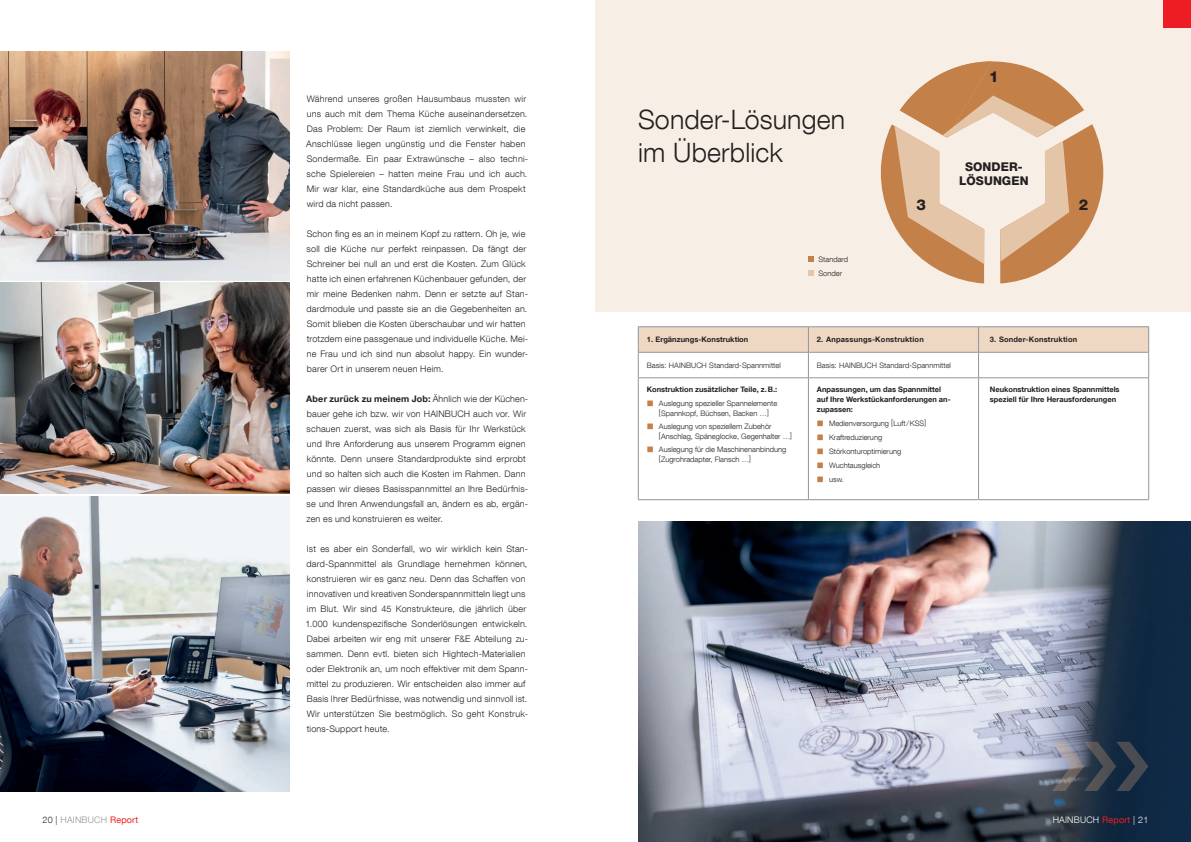
<style>
.page{position:relative;width:1191px;height:842px;background:#fff}
.page>*{position:absolute;margin:0;border:0;box-sizing:border-box;transform-origin:0 0}
.t1{font:300 26.7px "Helvetica Neue LT Com";letter-spacing:.005em;color:#231f20}
.Allgemein_Fließtext{font:800 15px "Helvetica Neue LT Com";color:#231f20}
.Allgemein_Fließtext-2{font:800 12px/14px "Helvetica Neue LT Com";letter-spacing:.005em;color:#231f20;text-align:center}
.t2{font:300 9px/15px "Helvetica Neue LT Com";letter-spacing:.02em;color:#231f20}
.t3{font:300 9px "Helvetica Neue LT Com";letter-spacing:.02em;color:#939598}
.t4{font:300 9px "Helvetica Neue LT Com";letter-spacing:.02em;color:#fff}
.Allgemein_Fließtext-3{font:300 7.5px/10px "Helvetica Neue LT Com";color:#231f20}
.Allgemein_Fließtext-4{font:700 7.5px/10px "Helvetica Neue LT Com";color:#231f20}
.Allgemein_Fließtext-5{font:700 7.5px "Helvetica Neue LT Com";letter-spacing:.025em;color:#231f20}
.s1{font-weight:700}
.s2{font-family:"Koz Go Pr 6 N";font-weight:700;font-size:7px;color:#c48049}
.s3{color:#231f20}
.s4{font-weight:400;color:#ee1d23}
</style>
<div class="page">
<div style="left:595px;top:0;width:596px;height:312px;background:#f7eee6"></div>
<img style="left:0;top:283px;width:289px;height:210px">
<img style="left:0;top:51px;width:289px;height:229px">
<img style="left:0;top:496px;width:289px;height:296px">
<img style="left:638px;top:522px;width:553px;height:320px">
<svg style="left:881px;top:61px;width:222px;height:222px"></svg>
<svg style="left:808px;top:270px;width:6px;height:6px"></svg>
<svg style="left:808px;top:257px;width:6px;height:5px"></svg>
<svg style="left:1052px;top:742px;width:96px;height:49px;background:#48515f"></svg>
<hr style="left:638px;top:326px;width:170px;height:1px;background:#939598">
<hr style="left:978px;top:326px;width:171px;height:1px;background:#939598">
<svg style="left:638px;top:327px;width:511px;height:51px"></svg>
<hr style="left:808px;top:326px;width:170px;height:1px;background:#939598">
<hr style="left:808px;top:352px;width:170px;height:1px;background:#939598">
<hr style="left:638px;top:378px;width:1px;height:121px;background:#939598">
<hr style="left:638px;top:378px;width:170px;height:1px;background:#939598">
<hr style="left:978px;top:378px;width:171px;height:1px;background:#939598">
<hr style="left:808px;top:378px;width:1px;height:121px;background:#939598">
<hr style="left:808px;top:378px;width:170px;height:1px;background:#939598">
<hr style="left:978px;top:378px;width:1px;height:121px;background:#939598">
<hr style="left:1148px;top:378px;width:1px;height:121px;background:#939598">
<hr style="left:638px;top:499px;width:170px;height:1px;background:#939598">
<hr style="left:808px;top:499px;width:170px;height:1px;background:#939598">
<hr style="left:978px;top:499px;width:171px;height:1px;background:#939598">
<div style="left:1162px;top:0;width:29px;height:28px;background:#ee1d23"></div>
<p class="t2" style="left:306px;top:91px;width:223px">Während unseres großen Hausumbaus mussten wir uns auch mit dem Thema Küche auseinandersetzen.<br>Das Problem: Der Raum ist ziemlich verwinkelt, die Anschlüsse liegen ungünstig und die Fenster haben Sondermaße. Ein paar Extrawünsche – also techni&shy;sche Spielereien – hatten meine Frau und ich auch.<br>Mir war klar, eine Standardküche aus dem Prospekt wird da nicht passen.</p>
<p class="t2" style="left:306px;top:226px;width:223px">Schon fing es an in meinem Kopf zu rattern. Oh je, wie soll die Küche nur perfekt reinpassen. Da fängt der Schreiner bei null an und erst die Kosten. Zum Glück hatte ich einen erfahrenen Küchenbauer gefunden, der mir meine Bedenken nahm. Denn er setzte auf Stan&shy;dardmodule und passte sie an die Gegebenheiten an.<br>Somit blieben die Kosten überschaubar und wir hatten trotzdem eine passgenaue und individuelle Küche. Mei&shy;ne Frau und ich sind nun absolut happy. Ein wunder&shy;barer Ort in unserem neuen Heim.</p>
<p class="t2" style="left:306px;top:391px;width:223px"><span class="s1">Aber zurück zu meinem Job:</span> Ähnlich wie der Küchen&shy;bauer gehe ich bzw. wir von HAINBUCH auch vor. Wir schauen zuerst, was sich als Basis für Ihr Werkstück und Ihre Anforderung aus unserem Programm eignen könnte. Denn unsere Standardprodukte sind erprobt und so halten sich auch die Kosten im Rahmen. Dann passen wir dieses Basisspannmittel an Ihre Bedürfnis&shy;se und Ihren Anwendungsfall an, ändern es ab, ergän&shy;zen es und konstruieren es weiter.</p>
<p class="t2" style="left:305px;top:541px;width:224px">Ist es aber ein Sonderfall, wo wir wirklich kein Stan&shy;dard-Spannmittel als Grundlage hernehmen können, konstruieren wir es ganz neu. Denn das Schaffen von innovativen und kreativen Sonderspannmitteln liegt uns im Blut. Wir sind 45 Konstrukteure, die jährlich über 1.000 kundenspezifische Sonderlösungen entwickeln.<br>Dabei arbeiten wir eng mit unserer F&amp;E Abteilung zu&shy;sammen. Denn evtl. bieten sich Hightech-Materialien oder Elektronik an, um noch effektiver mit dem Spann&shy;mittel zu produzieren. Wir entscheiden also immer auf Basis Ihrer Bedürfnisse, was notwendig und sinnvoll ist.<br>Wir unterstützen Sie bestmöglich. So geht Konstruk&shy;tions-Support heute.</p>
<p class="t1" style="left:638px;top:103px;width:209px">Sonder-Lösungen</p>
<p class="t1" style="left:638px;top:136px;width:146px">im Überblick</p>
<p class="Allgemein_Fließtext-3" style="left:818px;top:254px;width:31px">Standard</p>
<p class="Allgemein_Fließtext-3" style="left:818px;top:268px;width:25px">Sonder</p>
<p class="Allgemein_Fließtext" style="left:989px;top:68px;width:11px">1</p>
<p class="Allgemein_Fließtext-2" style="left:959px;top:160px;width:71px">SONDER-<br>LÖSUNGEN</p>
<p class="Allgemein_Fließtext" style="left:916px;top:195px;width:11px">3</p>
<p class="Allgemein_Fließtext" style="left:1078px;top:195px;width:11px">2</p>
<p class="Allgemein_Fließtext-4" style="left:647px;top:334px;width:103px">1. Ergänzungs-Konstruktion</p>
<p class="Allgemein_Fließtext-5" style="left:817px;top:335px;width:108px">2. Anpassungs-Konstruktion</p>
<p class="Allgemein_Fließtext-5" style="left:990px;top:335px;width:89px">3. Sonder-Konstruktion</p>
<p class="Allgemein_Fließtext-3" style="left:647px;top:360px;width:136px">Basis: HAINBUCH Standard-Spannmittel</p>
<p class="Allgemein_Fließtext-3" style="left:817px;top:360px;width:136px">Basis: HAINBUCH Standard-Spannmittel</p>
<p class="Allgemein_Fließtext-4" style="left:647px;top:384px;width:132px">Konstruktion zusätzlicher Teile, z.B.:</p>
<p class="Allgemein_Fließtext-3" style="left:647px;top:398px;width:132px;text-align:center"><span class="s2">■</span> Auslegung spezieller Spannelemente [Spannkopf, Büchsen, Backen …]</p>
<p class="Allgemein_Fließtext-3" style="left:659px;top:421px;width:135px;text-indent:-12px"><span class="s2">■</span> Auslegung von speziellem Zubehör [Anschlag, Späneglocke, Gegenhalter …]</p>
<p class="Allgemein_Fließtext-3" style="left:659px;top:444px;width:129px;text-indent:-12px"><span class="s2">■</span> Auslegung für die Maschinenanbindung [Zugrohradapter, Flansch …]</p>
<p class="Allgemein_Fließtext-4" style="left:817px;top:384px;width:135px">Anpassungen, um das Spannmittel auf Ihre Werkstückanforderungen an&shy;zupassen:</p>
<p class="Allgemein_Fließtext-3" style="left:817px;top:418px;width:111px"><span class="s2">■</span> Medienversorgung [Luft/KSS]</p>
<p class="Allgemein_Fließtext-3" style="left:817px;top:432px;width:67px"><span class="s2">■</span> Kraftreduzierung</p>
<p class="Allgemein_Fließtext-3" style="left:817px;top:446px;width:86px"><span class="s2">■</span> Störkonturoptimierung</p>
<p class="Allgemein_Fließtext-3" style="left:817px;top:460px;width:65px"><span class="s2">■</span> Wuchtausgleich</p>
<p class="Allgemein_Fließtext-3" style="left:817px;top:474px;width:29px"><span class="s2">■</span> usw.</p>
<p class="Allgemein_Fließtext-4" style="left:990px;top:384px;width:131px">Neukonstruktion eines Spannmittels speziell für Ihre Herausforderungen</p>
<p class="t3" style="left:43px;top:814px;width:97px"><span class="s3">20 |</span> HAINBUCH <span class="s4">Report</span></p>
<p class="t4" style="left:1052px;top:814px;width:97px">HAINBUCH <span class="s4">Report</span> | 21</p>
</div>
